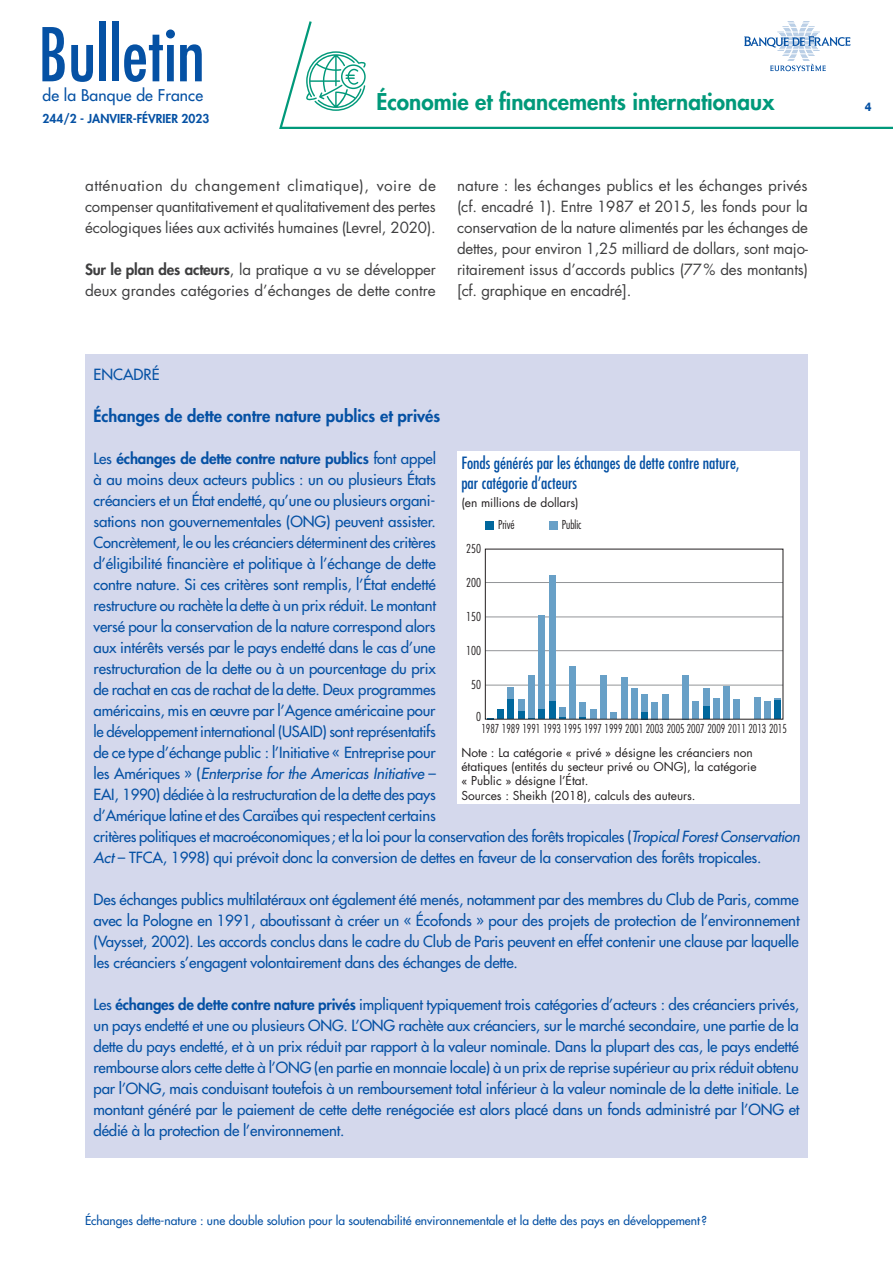
<style>
.page{position:relative;width:893px;height:1263px;background:#fff}
.page>*{position:absolute;margin:0;border:0;box-sizing:border-box;transform-origin:0 0}
.t1{font:condensed 72px "Futura Std";color:#0551a4}
.t2{font:800 22.5px "Futura Std";color:#00997a}
.t3{font:condensed 16.5px/19.8px "Futura Std";color:#0551a4}
.t4{font:800 16.5px "Futura Std";color:#0551a4}
.t5{font:500 15.75px "Futura Std";letter-spacing:.01em;color:#0551a4}
.t6{font:500 15px/21px "Futura Std";letter-spacing:-.01em;color:#0551a4;text-align:justify}
.t7{font:15px/21px "Futura Std";letter-spacing:-.01em;color:#3e3e3f;text-align:justify}
.t8{font:12px/14.4px "Futura Std";color:#231f20}
.t9{font:500 12px "Futura Std";color:#0551a4}
.t10{font:300 condensed 12px "Futura Std";color:#231f20;scale:.9 1}
.t11{font:300 condensed 12px "Futura Std";color:#231f20}
.t12{font:800 12px "Futura Std";color:#0551a4}
.t13{font:800 12px "Helvetica Neue LT Std";color:#0551a4;scale:.9 1}
.s1{font-weight:800}
.s2{font-style:italic}
</style>
<div class="page">
<svg style="left:279px;top:21px;width:614px;height:108px"></svg>
<svg style="left:306px;top:51px;width:60px;height:60px"></svg>
<svg style="left:744px;top:22px;width:106px;height:49px"></svg>
<div style="left:85px;top:354px;width:723px;height:803px;background:#d4d8ec"></div>
<div style="left:457px;top:451px;width:342px;height:353px;background:#fff"></div>
<hr style="left:485px;top:685px;width:298px;height:1px;background:#939598">
<hr style="left:485px;top:650px;width:298px;height:1px;background:#939598">
<hr style="left:485px;top:617px;width:298px;height:1px;background:#939598">
<hr style="left:485px;top:582px;width:298px;height:1px;background:#939598">
<div style="left:498px;top:709px;width:6px;height:10px;background:#00679d"></div>
<div style="left:508px;top:699px;width:6px;height:20px;background:#00679d"></div>
<div style="left:508px;top:687px;width:6px;height:12px;background:#68a0c7"></div>
<div style="left:518px;top:710px;width:6px;height:9px;background:#00679d"></div>
<div style="left:518px;top:699px;width:6px;height:11px;background:#68a0c7"></div>
<div style="left:528px;top:675px;width:7px;height:42px;background:#68a0c7"></div>
<div style="left:539px;top:709px;width:6px;height:10px;background:#00679d"></div>
<div style="left:539px;top:615px;width:6px;height:94px;background:#68a0c7"></div>
<div style="left:549px;top:701px;width:6px;height:18px;background:#00679d"></div>
<div style="left:549px;top:575px;width:6px;height:126px;background:#68a0c7"></div>
<div style="left:559px;top:707px;width:7px;height:10px;background:#68a0c7"></div>
<div style="left:569px;top:666px;width:7px;height:52px;background:#68a0c7"></div>
<div style="left:580px;top:703px;width:6px;height:14px;background:#68a0c7"></div>
<div style="left:590px;top:709px;width:6px;height:10px;background:#68a0c7"></div>
<div style="left:600px;top:675px;width:7px;height:43px;background:#68a0c7"></div>
<div style="left:610px;top:712px;width:7px;height:7px;background:#68a0c7"></div>
<div style="left:621px;top:677px;width:6px;height:42px;background:#68a0c7"></div>
<div style="left:631px;top:689px;width:6px;height:30px;background:#68a0c7"></div>
<div style="left:641px;top:712px;width:7px;height:7px;background:#00679d"></div>
<div style="left:641px;top:695px;width:7px;height:17px;background:#68a0c7"></div>
<div style="left:651px;top:702px;width:7px;height:17px;background:#68a0c7"></div>
<div style="left:662px;top:694px;width:6px;height:25px;background:#68a0c7"></div>
<div style="left:682px;top:675px;width:7px;height:44px;background:#68a0c7"></div>
<div style="left:693px;top:701px;width:6px;height:18px;background:#68a0c7"></div>
<div style="left:703px;top:705px;width:6px;height:14px;background:#00679d"></div>
<div style="left:703px;top:688px;width:6px;height:17px;background:#68a0c7"></div>
<div style="left:713px;top:699px;width:6px;height:20px;background:#68a0c7"></div>
<div style="left:723px;top:686px;width:7px;height:33px;background:#68a0c7"></div>
<div style="left:734px;top:699px;width:6px;height:20px;background:#68a0c7"></div>
<div style="left:754px;top:697px;width:7px;height:22px;background:#68a0c7"></div>
<div style="left:765px;top:701px;width:6px;height:18px;background:#68a0c7"></div>
<div style="left:775px;top:699px;width:6px;height:20px;background:#00679d"></div>
<div style="left:485px;top:521px;width:9px;height:8px;background:#00679d"></div>
<div style="left:549px;top:521px;width:9px;height:8px;background:#68a0c7"></div>
<h1 class="t1" style="left:38px;top:12px;width:168px">Bulletin</h1>
<p class="t5" style="left:43px;top:86px;width:162px">de la Banque de France</p>
<p class="t12" style="left:43px;top:111px;width:168px">244/2 - JANVIER-FÉVRIER 2023</p>
<h2 class="t2" style="left:376px;top:88px;width:400px">Économie et financements internationaux</h2>
<p class="t7" style="left:85px;top:175px;width:353px">atténuation du changement climatique), voire de compenser quantitativement et qualitativement des pertes écologiques liées aux activités humaines (Levrel, 2020).</p>
<p class="t7" style="left:85px;top:259px;width:352px"><span class="s1">Sur le plan des acteurs</span>, la pratique a vu se développer deux grandes catégories d’échanges de dette contre</p>
<p class="t7" style="left:457px;top:175px;width:352px">nature : les échanges publics et les échanges privés (cf. encadré 1). Entre 1987 et 2015, les fonds pour la conservation de la nature alimentés par les échanges de dettes, pour environ 1,25 milliard de dollars, sont majo‑ ritairement issus d’accords publics (77% des montants) [cf. graphique en encadré].</p>
<p class="t6" style="left:94px;top:364px;width:67px">ENCADRÉ</p>
<p class="t4" style="left:94px;top:406px;width:348px">Échanges de dette contre nature publics et privés</p>
<p class="t6" style="left:94px;top:448px;width:708px;text-align:left">Les <span class="s1">échanges de dette contre nature publics</span> font appel<br>à au moins deux acteurs publics : un ou plusieurs États<br>créanciers et un État endetté, qu’une ou plusieurs organi-<br>sations non gouvernementales (ONG) peuvent assister.<br>Concrètement, le ou les créanciers déterminent des critères<br>d’éligibilité financière et politique à l’échange de dette<br>contre nature. Si ces critères sont remplis, l’État endetté<br>restructure ou rachète la dette à un prix réduit. Le montant<br>versé pour la conservation de la nature correspond alors<br>aux intérêts versés par le pays endetté dans le cas d’une<br>restructuration de la dette ou à un pourcentage du prix<br>de rachat en cas de rachat de la dette. Deux programmes<br>américains, mis en œuvre par l’Agence américaine pour<br>le développement international (USAID) sont représentatifs<br>de ce type d’échange public : l’Initiative « Entreprise pour<br>les Amériques » (<span class="s2">Enterprise for the Americas Initiative</span> –<br>EAI, 1990) dédiée à la restructuration de la dette des pays<br>d’Amérique latine et des Caraïbes qui respectent certains<br>critères politiques et macroéconomiques; et la loi pour la conservation des forêts tropicales (<span class="s2">Tropical Forest Conservation Act</span> – TFCA, 1998) qui prévoit donc la conversion de dettes en faveur de la conservation des forêts tropicales.</p>
<p class="t6" style="left:94px;top:889px;width:708px">Des échanges publics multilatéraux ont également été menés, notamment par des membres du Club de Paris, comme avec la Pologne en 1991, aboutissant à créer un « Écofonds » pour des projets de protection de l’environnement (Vaysset, 2002). Les accords conclus dans le cadre du Club de Paris peuvent en effet contenir une clause par laquelle les créanciers s’engagent volontairement dans des échanges de dette.</p>
<p class="t6" style="left:94px;top:994px;width:707px">Les <span class="s1">échanges de dette contre nature privés</span> impliquent typiquement trois catégories d’acteurs : des créanciers privés, un pays endetté et une ou plusieurs ONG. L’ONG rachète aux créanciers, sur le marché secondaire, une partie de la dette du pays endetté, et à un prix réduit par rapport à la valeur nominale. Dans la plupart des cas, le pays endetté rembourse alors cette dette à l’ONG (en partie en monnaie locale) à un prix de reprise supérieur au prix réduit obtenu par l’ONG, mais conduisant toutefois à un remboursement total inférieur à la valeur nominale de la dette initiale. Le montant généré par le paiement de cette dette renégociée est alors placé dans un fonds administré par l’ONG et dédié à la protection de l’environnement.</p>
<p class="t3" style="left:461px;top:453px;width:280px">Fonds générés par les échanges de dette contre nature, par catégorie d’acteurs</p>
<p class="t8" style="left:461px;top:496px;width:119px">(en millions de dollars)</p>
<p class="t11" style="left:498px;top:518px;width:18px">Privé</p>
<p class="t11" style="left:562px;top:518px;width:21px">Public</p>
<p class="t11" style="left:466px;top:541px;width:16px">250</p>
<p class="t11" style="left:466px;top:575px;width:16px">200</p>
<p class="t11" style="left:466px;top:609px;width:16px">150</p>
<p class="t11" style="left:466px;top:643px;width:16px">100</p>
<p class="t11" style="left:471px;top:677px;width:11px">50</p>
<p class="t11" style="left:476px;top:709px;width:6px">0</p>
<p class="t10" style="left:481px;top:722px;width:341px">1987 1989 1991 1993 1995 1997 1999 2001 2003 2005 2007 2009 2011 2013 2015</p>
<p class="t8" style="left:461px;top:745px;width:297px">Note : La catégorie « privé » désigne les créanciers non étatiques (entités du secteur privé ou ONG), la catégorie « Public » désigne l’État.<br>Sources : Sheikh (2018), calculs des auteurs.</p>
<p class="t9" style="left:85px;top:1213px;width:623px">Échanges dette‑nature : une double solution pour la soutenabilité environnementale et la dette des pays en développement ?</p>
<p class="t13" style="left:865px;top:99px;width:9px">4</p>
</div>
